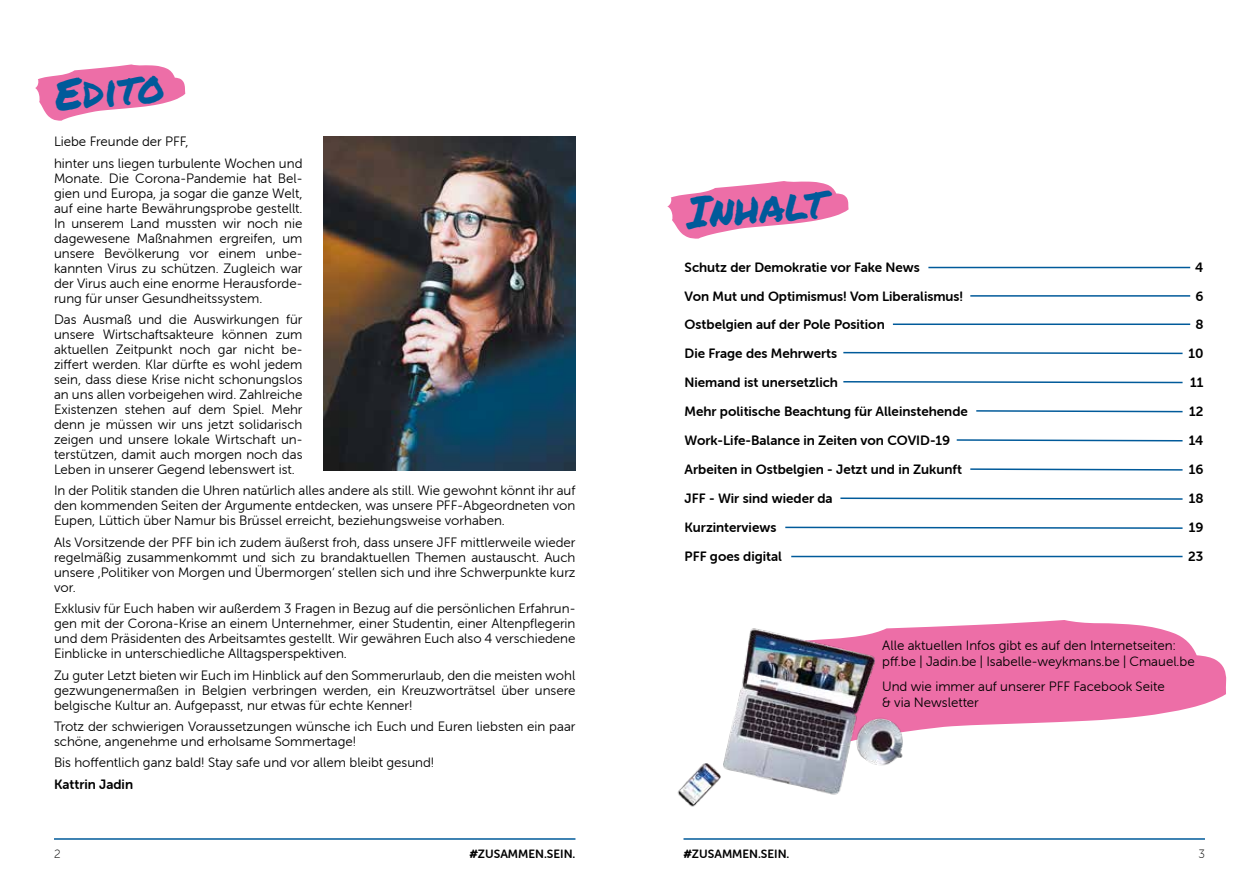
<style>
.page{position:relative;width:1259px;height:893px;background:#fff}
.page>*{position:absolute;margin:0;border:0;box-sizing:border-box;transform-origin:0 0}
.t1{font:43.8px "Permanent Marker";color:#005a9a}
.t2{font:13.5px/15px "Museo Sans Rounded 300";color:#000;text-align:justify}
.t3{font:13.5px "Museo Sans Rounded 700";color:#000}
.t4{font:12px "Museo Sans Rounded 700";color:#000}
.t5{font:12px "Museo Sans Rounded 100";color:#000}
.s1{font-family:"Permanent Marker"}
</style>
<div class="page">
<hr style="left:54px;top:838px;width:521px;height:2px;background:#005a9a">
<hr style="left:683px;top:838px;width:522px;height:2px;background:#005a9a">
<svg style="left:35px;top:64px;width:150px;height:57px"></svg>
<img style="left:324px;top:136px;width:251px;height:335px">
<svg style="left:667px;top:181px;width:181px;height:58px"></svg>
<svg style="left:916px;top:620px;width:310px;height:111px;fill:#ed6ea7"></svg>
<hr style="left:928px;top:267px;width:262px;height:1px;background:#005a9a">
<hr style="left:970px;top:295px;width:220px;height:2px;background:#005a9a">
<hr style="left:893px;top:323px;width:297px;height:2px;background:#005a9a">
<svg style="left:843px;top:351px;width:340px;height:4px"></svg>
<svg style="left:843px;top:381px;width:340px;height:3px"></svg>
<svg style="left:976px;top:410px;width:207px;height:3px"></svg>
<svg style="left:956px;top:439px;width:227px;height:3px"></svg>
<svg style="left:970px;top:468px;width:213px;height:3px"></svg>
<svg style="left:840px;top:497px;width:343px;height:3px"></svg>
<svg style="left:785px;top:526px;width:398px;height:3px"></svg>
<hr style="left:791px;top:556px;width:391px;height:1px;background:#005a9a">
<img style="left:677px;top:627px;width:239px;height:180px">
<h1 class="t1" style="left:52px;top:62px;width:112px;rotate:-5deg">Edito</h1>
<p class="t2" style="left:54px;top:131px;width:250px;line-height:21.5px">Liebe Freunde der PFF,<br>hinter uns liegen turbulente Wochen und</p>
<p class="t2" style="left:54px;top:171px;width:250px">Monate. Die Corona-Pandemie hat Bel&shy;gien und Europa, ja sogar die ganze Welt, auf eine harte Bewährungsprobe gestellt.<br>In unserem Land mussten wir noch nie dagewesene Maßnahmen ergreifen, um unsere Bevölkerung vor einem unbe&shy;kannten Virus zu schützen. Zugleich war der Virus auch eine enorme Herausforde&shy;rung für unser Gesundheitssystem.</p>
<p class="t2" style="left:54px;top:312px;width:250px">Das Ausmaß und die Auswirkungen für unsere Wirtschaftsakteure können zum aktuellen Zeitpunkt noch gar nicht be&shy;ziffert werden. Klar dürfte es wohl jedem sein, dass diese Krise nicht schonungslos an uns allen vorbeigehen wird. Zahlreiche Existenzen stehen auf dem Spiel. Mehr denn je müssen wir uns jetzt solidarisch zeigen und unsere lokale Wirtschaft un&shy;terstützen, damit auch morgen noch das Leben in unserer Gegend lebenswert ist.</p>
<p class="t2" style="left:54px;top:483px;width:523px">In der Politik standen die Uhren natürlich alles andere als still. Wie gewohnt könnt ihr auf den kommenden Seiten der Argumente entdecken, was unsere PFF-Abgeordneten von Eupen, Lüttich über Namur bis Brüssel erreicht, beziehungsweise vorhaben.</p>
<p class="t2" style="left:54px;top:535px;width:523px">Als Vorsitzende der PFF bin ich zudem äußerst froh, dass unsere JFF mittlerweile wieder regelmäßig zusammenkommt und sich zu brandaktuellen Themen austauscht. Auch unsere ‚Politiker von Morgen und Übermorgen‘ stellen sich und ihre Schwerpunkte kurz vor.</p>
<p class="t2" style="left:54px;top:601px;width:523px">Exklusiv für Euch haben wir außerdem 3 Fragen in Bezug auf die persönlichen Erfahrun&shy;gen mit der Corona-Krise an einem Unternehmer, einer Studentin, einer Altenpflegerin und dem Präsidenten des Arbeitsamtes gestellt. Wir gewähren Euch also 4 verschiedene Einblicke in unterschiedliche Alltagsperspektiven.</p>
<p class="t2" style="left:54px;top:667px;width:523px">Zu guter Letzt bieten wir Euch im Hinblick auf den Sommerurlaub, den die meisten wohl gezwungenermaßen in Belgien verbringen werden, ein Kreuzworträtsel über unsere belgische Kultur an. Aufgepasst, nur etwas für echte Kenner!</p>
<p class="t2" style="left:54px;top:719px;width:523px">Trotz der schwierigen Voraussetzungen wünsche ich Euch und Euren liebsten ein paar schöne, angenehme und erholsame Sommertage!</p>
<p class="t2" style="left:54px;top:755px;width:382px">Bis hoffentlich ganz bald! Stay safe und vor allem bleibt gesund!</p>
<p class="t3" style="left:54px;top:776px;width:81px">Kattrin Jadin</p>
<h1 class="t1" style="left:684px;top:181px;width:140px;rotate:-5deg">Inhalt</h1>
<p class="t3" style="left:684px;top:259px;width:237px">Schutz der Demokratie vor Fake News</p>
<p class="t3" style="left:1195px;top:259px;width:10px">4</p>
<p class="t3" style="left:684px;top:288px;width:280px">Von Mut und Optimismus! Vom Liberalismus!</p>
<p class="t3" style="left:1195px;top:288px;width:10px">6</p>
<p class="t3" style="left:684px;top:317px;width:202px">Ostbelgien auf der Pole Position</p>
<p class="t3" style="left:1195px;top:317px;width:10px">8</p>
<p class="t3" style="left:684px;top:346px;width:154px">Die Frage des Mehrwerts</p>
<p class="t3" style="left:1188px;top:346px;width:17px">10</p>
<p class="t3" style="left:684px;top:375px;width:155px">Niemand ist unersetzlich</p>
<p class="t3" style="left:1190px;top:375px;width:15px">11</p>
<p class="t3" style="left:684px;top:404px;width:285px">Mehr politische Beachtung für Alleinstehende</p>
<p class="t3" style="left:1189px;top:404px;width:16px">12</p>
<p class="t3" style="left:684px;top:433px;width:267px">Work-Life-Balance in Zeiten von COVID-19</p>
<p class="t3" style="left:1188px;top:433px;width:16px">14</p>
<p class="t3" style="left:684px;top:462px;width:279px">Arbeiten in Ostbelgien - Jetzt und in Zukunft</p>
<p class="t3" style="left:1188px;top:462px;width:16px">16</p>
<p class="t3" style="left:684px;top:491px;width:150px">JFF - Wir sind wieder da</p>
<p class="t3" style="left:1188px;top:491px;width:16px">18</p>
<p class="t3" style="left:684px;top:520px;width:93px">Kurzinterviews</p>
<p class="t3" style="left:1188px;top:520px;width:16px">19</p>
<p class="t3" style="left:684px;top:549px;width:99px">PFF goes digital</p>
<p class="t3" style="left:1188px;top:549px;width:17px">23</p>
<p class="t2" style="left:882px;top:637px;width:314px;line-height:16.4px">Alle aktuellen Infos gibt es auf den Internetseiten: pff.be | Jadin.be | Isabelle-weykmans.be | Cmauel.be</p>
<p class="t2" style="left:882px;top:678px;width:284px;line-height:16.2px">Und wie immer auf unserer PFF Facebook Seite &amp; via Newsletter</p>
<p class="t5" style="left:54px;top:847px;width:8px">2</p>
<p class="t4" style="left:469px;top:847px;width:107px"><span class="s1">#</span>ZUSAMMEN.SEIN.</p>
<p class="t4" style="left:683px;top:847px;width:107px"><span class="s1">#</span>ZUSAMMEN.SEIN.</p>
<p class="t5" style="left:1198px;top:847px;width:8px">3</p>
</div>
